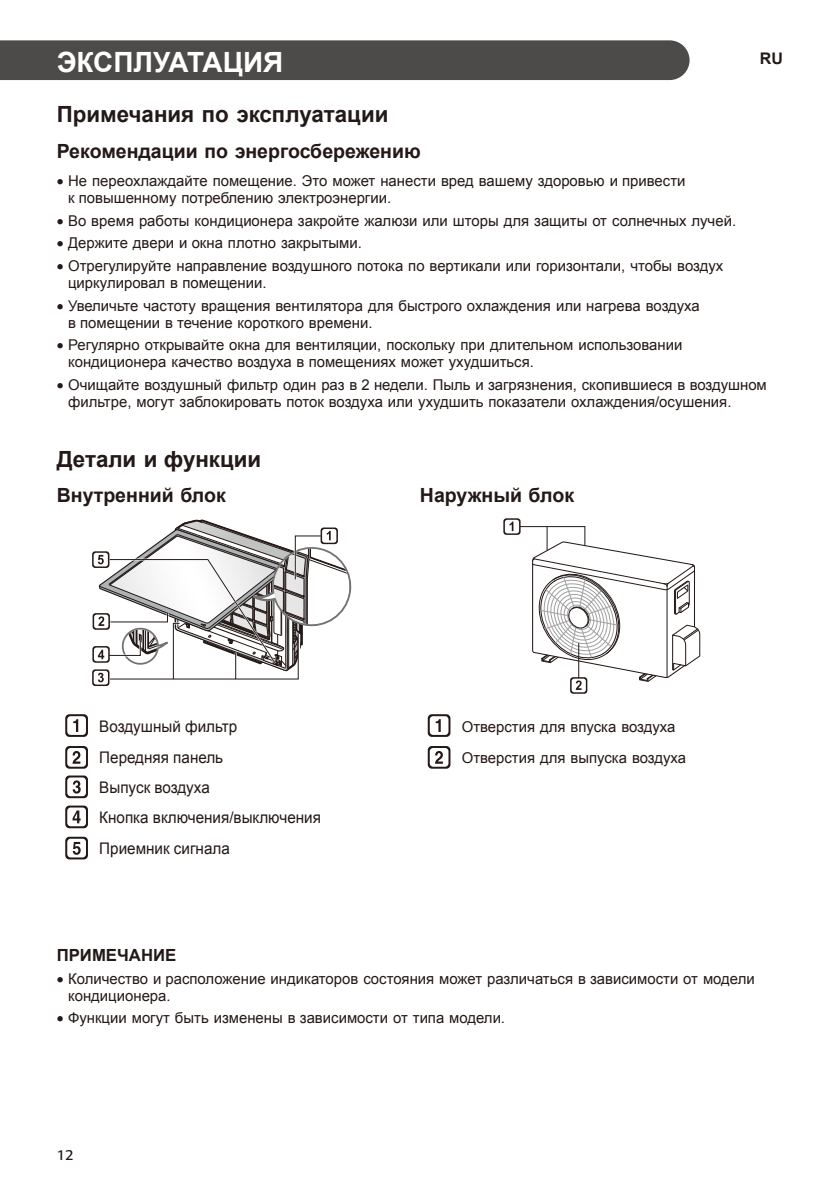
<style>
.page{position:relative;width:840px;height:1191px;background:#fff}
.page>*{position:absolute;margin:0;border:0;box-sizing:border-box;transform-origin:0 0}
.Heading{font:700 27.8px "Arial";color:#fff}
.Heading-2{font:700 22.4px "Arial";color:#231916}
.Heading-3{font:700 19.6px "Arial";color:#231916}
.Note{font:700 16.8px "Arial";color:#231916}
.Body{font:16px "Arial";color:#231916;scale:.95 1}
.t1{font:300 16px "LG Smart";color:#231916}
.Main_Text_Bold_Lang{font:700 16px "Arial";color:#231916}
.Main_Text{font:14.8px/17px "Arial";color:#231916}
</style>
<div class="page">
<div style="left:0;top:40px;width:689px;height:40px;background:#4d4a4a"></div>
<svg style="left:569px;top:677px;width:18px;height:16px"></svg>
<div style="left:571px;top:678px;width:14px;height:14px;background:#fff;border-radius:3px"></div>
<svg style="left:503px;top:518px;width:17px;height:17px"></svg>
<div style="left:504px;top:520px;width:15px;height:13px;background:#fff;border-radius:3px"></div>
<svg style="left:509px;top:521px;width:191px;height:169px"></svg>
<div style="left:65px;top:714px;width:23px;height:23px;background:#231916;border-radius:4px"></div>
<div style="left:67px;top:716px;width:19px;height:19px;background:#fff;border-radius:3px"></div>
<svg style="left:73px;top:719px;width:5px;height:13px"></svg>
<svg style="left:65px;top:746px;width:23px;height:22px"></svg>
<div style="left:67px;top:748px;width:19px;height:18px;background:#fff;border-radius:3px"></div>
<svg style="left:72px;top:751px;width:8px;height:12px"></svg>
<svg style="left:65px;top:775px;width:23px;height:23px"></svg>
<div style="left:67px;top:777px;width:19px;height:19px;background:#fff;border-radius:3px"></div>
<svg style="left:73px;top:780px;width:8px;height:13px"></svg>
<svg style="left:65px;top:805px;width:23px;height:23px"></svg>
<div style="left:67px;top:807px;width:19px;height:19px;background:#fff;border-radius:3px"></div>
<svg style="left:72px;top:810px;width:9px;height:13px"></svg>
<svg style="left:65px;top:836px;width:23px;height:23px"></svg>
<div style="left:67px;top:838px;width:19px;height:19px;background:#fff;border-radius:3px"></div>
<svg style="left:73px;top:842px;width:8px;height:13px"></svg>
<svg style="left:427px;top:714px;width:23px;height:23px"></svg>
<div style="left:429px;top:716px;width:19px;height:19px;background:#fff;border-radius:3px"></div>
<svg style="left:435px;top:719px;width:5px;height:13px"></svg>
<svg style="left:427px;top:746px;width:23px;height:22px"></svg>
<div style="left:429px;top:748px;width:19px;height:18px;background:#fff;border-radius:3px"></div>
<svg style="left:435px;top:751px;width:7px;height:12px"></svg>
<svg style="left:92px;top:551px;width:17px;height:17px"></svg>
<div style="left:94px;top:553px;width:14px;height:13px;background:#fff;border-radius:3px"></div>
<svg style="left:93px;top:613px;width:17px;height:17px"></svg>
<div style="left:94px;top:614px;width:14px;height:14px;background:#fff;border-radius:3px"></div>
<svg style="left:92px;top:669px;width:17px;height:17px"></svg>
<div style="left:94px;top:671px;width:14px;height:13px;background:#fff;border-radius:3px"></div>
<svg style="left:92px;top:646px;width:18px;height:16px"></svg>
<div style="left:94px;top:647px;width:14px;height:14px;background:#fff;border-radius:3px"></div>
<svg style="left:98px;top:519px;width:253px;height:163px"></svg>
<p class="Heading" style="left:57px;top:43px;width:228px">ЭКСПЛУАТАЦИЯ</p>
<p class="Main_Text_Bold_Lang" style="left:759px;top:47px;width:25px">RU</p>
<p class="Heading-2" style="left:57px;top:99px;width:333px">Примечания по эксплуатации</p>
<p class="Heading-3" style="left:57px;top:138px;width:365px">Рекомендации по энергосбережению</p>
<p class="Main_Text" style="left:68px;top:172px;width:618px;text-indent:-11px">• Не переохлаждайте помещение. Это может нанести вред вашему здоровью и привести к повышенному потреблению электроэнергии.</p>
<p class="Main_Text" style="left:57px;top:212px;width:680px">• Во время работы кондиционера закройте жалюзи или шторы для защиты от солнечных лучей.</p>
<p class="Main_Text" style="left:57px;top:235px;width:306px">• Держите двери и окна плотно закрытыми.</p>
<p class="Main_Text" style="left:68px;top:257px;width:656px;text-indent:-11px">• Отрегулируйте направление воздушного потока по вертикали или горизонтали, чтобы воздух циркулировал в помещении.</p>
<p class="Main_Text" style="left:68px;top:297px;width:633px;text-indent:-11px">• Увеличьте частоту вращения вентилятора для быстрого охлаждения или нагрева воздуха в помещении в течение короткого времени.</p>
<p class="Main_Text" style="left:68px;top:337px;width:615px;text-indent:-11px">• Регулярно открывайте окна для вентиляции, поскольку при длительном использовании кондиционера качество воздуха в помещениях может ухудшиться.</p>
<p class="Main_Text" style="left:68px;top:376px;width:699px;text-indent:-11px">• Очищайте воздушный фильтр один раз в 2 недели. Пыль и загрязнения, скопившиеся в воздушном фильтре, могут заблокировать поток воздуха или ухудшить показатели охлаждения/осушения.</p>
<p class="Heading-2" style="left:57px;top:444px;width:206px">Детали и функции</p>
<p class="Heading-3" style="left:57px;top:482px;width:170px">Внутренний блок</p>
<p class="Heading-3" style="left:419px;top:482px;width:155px">Наружный блок</p>
<p class="Body" style="left:99px;top:715px;width:147px">Воздушный фильтр</p>
<p class="Body" style="left:99px;top:747px;width:132px">Передняя панель</p>
<p class="Body" style="left:99px;top:776px;width:118px">Выпуск воздуха</p>
<p class="Body" style="left:99px;top:806px;width:235px">Кнопка включения/выключения</p>
<p class="Body" style="left:99px;top:838px;width:139px">Приемник сигнала</p>
<p class="Main_Text" style="left:461px;top:718px;width:215px">Отверстия для впуска воздуха</p>
<p class="Main_Text" style="left:461px;top:750px;width:226px">Отверстия для выпуска воздуха</p>
<p class="Note" style="left:57px;top:943px;width:121px">ПРИМЕЧАНИЕ</p>
<p class="Main_Text" style="left:68px;top:970px;width:687px;text-indent:-11px">• Количество и расположение индикаторов состояния может различаться в зависимости от модели кондиционера.</p>
<p class="Main_Text" style="left:57px;top:1009px;width:449px">• Функции могут быть изменены в зависимости от типа модели.</p>
<p class="t1" style="left:57px;top:1146px;width:18px">12</p>
</div>
